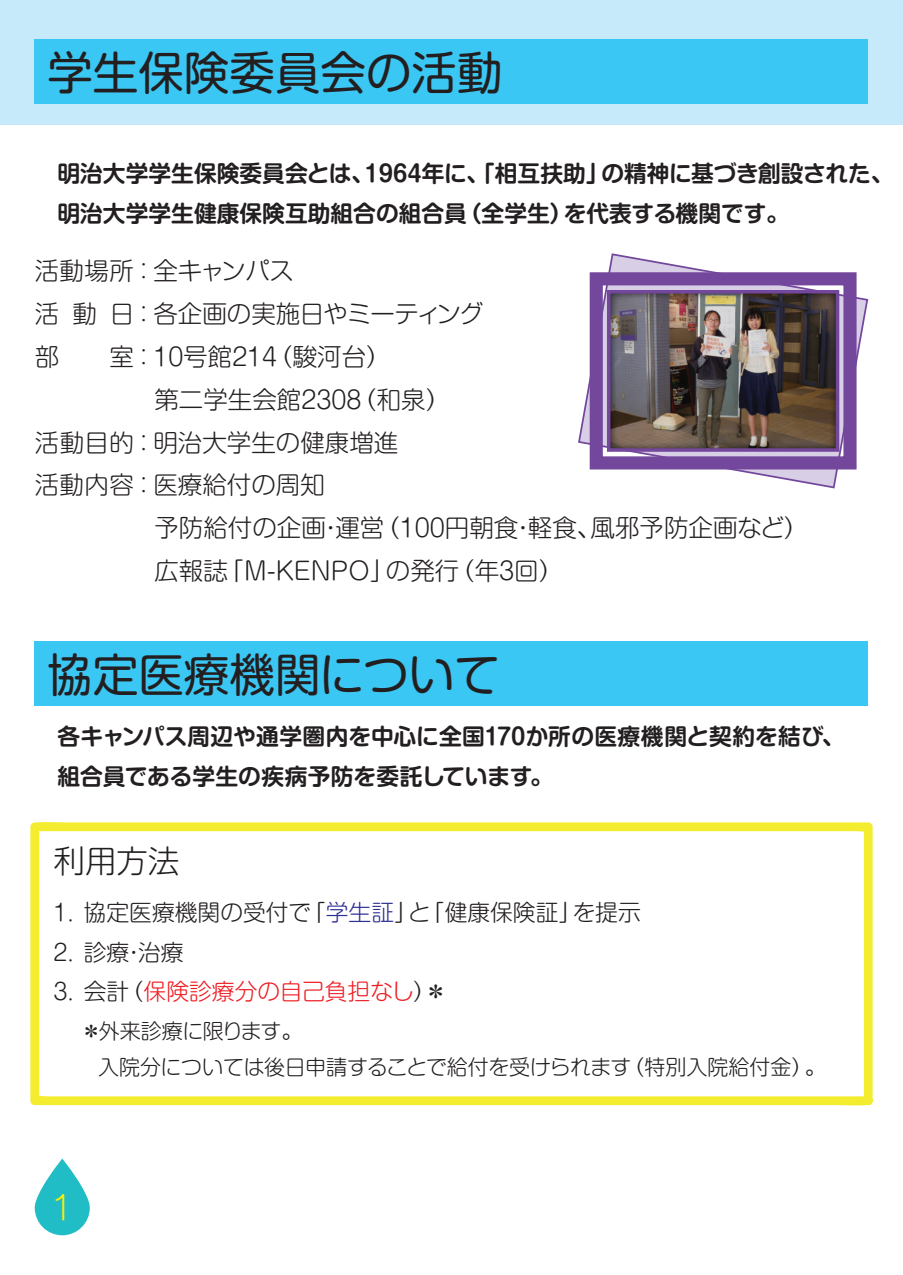
<style>
.page{position:relative;width:903px;height:1275px;background:#fff}
.page>*{position:absolute;margin:0;border:0;box-sizing:border-box;transform-origin:0 0}
.t1{font:45.5px "Shin M Go Pro";color:#231f20}
.t2{font:300 35px "Kyoka ICA Pro";color:#fff101}
.t3{font:300 31.5px "Shin M Go Pro";color:#231f20}
.t4{font:300 24.5px/42.9px "Shin M Go Pro";color:#231f20}
.t5{font:700 22.75px/39.9px "Shin M Go Pro De";color:#231f20}
.t6{font:300 22.75px "Shin M Go Pro";color:#231f20}
.t7{font:300 22.75px "Shin M Go Pro";color:#ee1d23}
.t8{font:300 21px/36.8px "Shin M Go Pro";letter-spacing:-.02em;color:#231f20}
.s1{color:#2e3092}
.s2{color:#231f20}
</style>
<div class="page">
<div style="left:0;top:0;width:903px;height:124px;background:#c6eafa"></div>
<svg style="left:30px;top:822px;width:843px;height:284px"></svg>
<svg style="left:35px;top:1158px;width:55px;height:77px;fill:#21bdc6"></svg>
<svg style="left:578px;top:253px;width:291px;height:236px"></svg>
<div style="left:590px;top:272px;width:266px;height:197px;border:13px solid #73479c"></div>
<img style="left:612px;top:295px;width:222px;height:152px">
<div style="left:607px;top:290px;width:232px;height:162px;border:4px solid #73479c"></div>
<div style="left:35px;top:40px;width:833px;height:64px;background:#3bc7f4"></div>
<div style="left:35px;top:642px;width:833px;height:64px;background:#3bc7f4"></div>
<h1 class="t1" style="left:47px;top:36px;width:456px">学生保険委員会の活動</h1>
<p class="t5" style="left:35px;top:150px;width:860px">　明治大学学生保険委員会とは、1964年に、「相互扶助」の精神に基づき創設された、　明治大学学生健康保険互助組合の組合員（全学生）を代表する機関です。</p>
<p class="t4" style="left:35px;top:246px;width:450px">活動場所：全キャンパス<br>活動日：各企画の実施日やミーティング部</p>
<p class="t4" style="left:109px;top:332px;width:283px">室：10号館214（駿河台）</p>
<p class="t4" style="left:154px;top:375px;width:297px">第二学生会館2308（和泉）</p>
<p class="t4" style="left:35px;top:418px;width:365px">活動目的：明治大学生の健康増進活動内容：医療給付の周知</p>
<p class="t4" style="left:154px;top:504px;width:655px">予防給付の企画・運営（１００円朝食・軽食、風邪予防企画など）広報誌「M-KENPO」の発行（年３回）</p>
<h1 class="t1" style="left:47px;top:638px;width:454px">協定医療機関について</h1>
<p class="t5" style="left:35px;top:714px;width:811px">　各キャンパス周辺や通学圏内を中心に全国170か所の医療機関と契約を結び、　組合員である学生の疾病予防を委託しています。</p>
<h3 class="t3" style="left:54px;top:836px;width:127px">利用方法</h3>
<p class="t6" style="left:49px;top:894px;width:593px">１. 協定医療機関の受付で「<span class="s1">学生証</span>」と「健康保険証」を提示</p>
<p class="t6" style="left:49px;top:934px;width:136px">２. 診療・治療</p>
<p class="t7" style="left:49px;top:973px;width:400px"><span class="s2">３. 会計（</span>保険診療分の自己負担なし<span class="s2">）＊</span></p>
<p class="t8" style="left:98px;top:1010px;width:729px;text-indent:-17px">＊外来診療に限ります。<br>入院分については後日申請することで給付を受けられます（特別入院給付金）。</p>
<h2 class="t2" style="left:50px;top:1179px;width:25px">1</h2>
</div>
